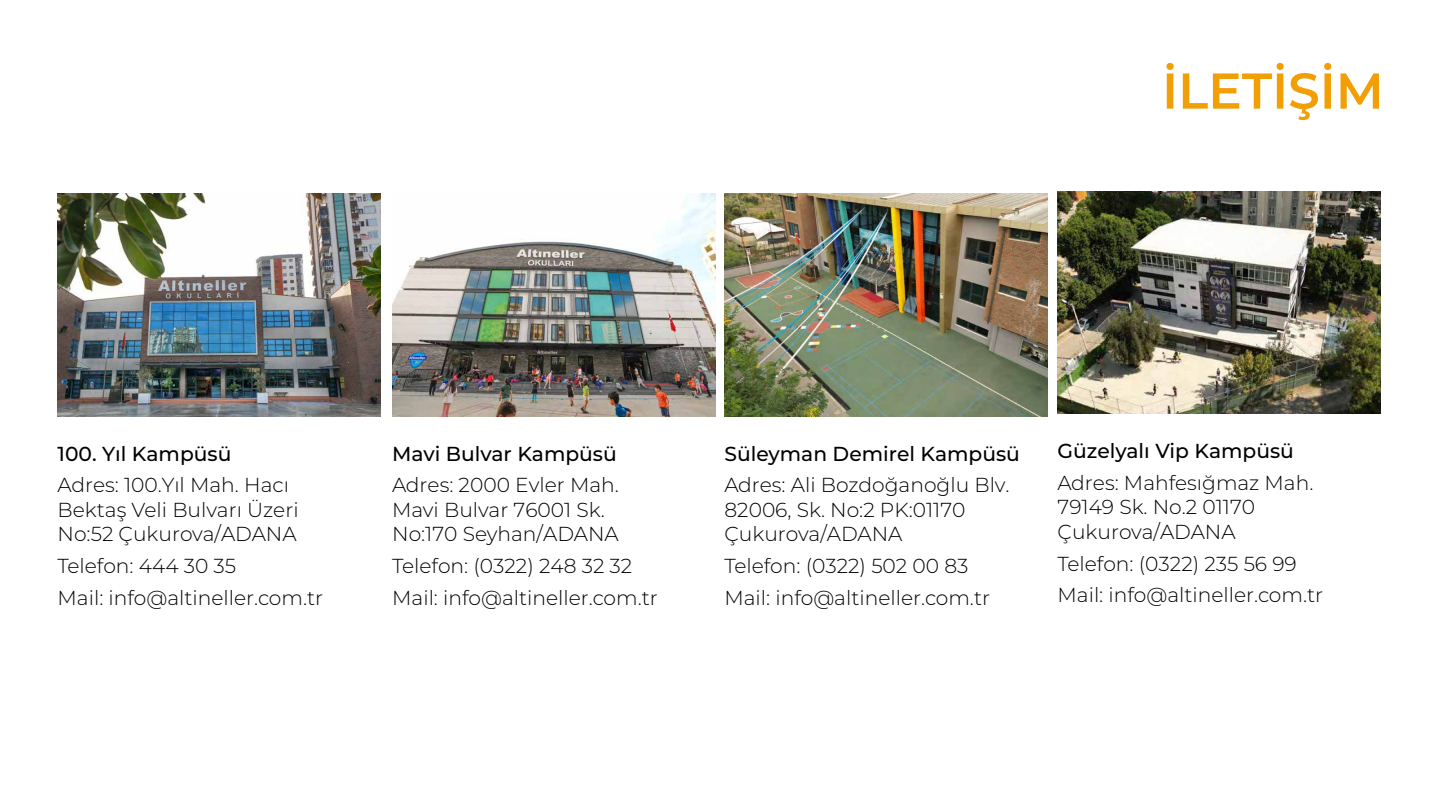
<style>
.page{position:relative;width:1440px;height:810px;background:#fff}
.page>*{position:absolute;margin:0;border:0;box-sizing:border-box;transform-origin:0 0}
.t1{font:600 50.25px "Montserrat";color:#f19f05}
.t2{font:300 20.25px/24.3px "Montserrat";color:#000}
.t3{font:500 20.25px "Montserrat";color:#000}
</style>
<div class="page">
<img style="left:1058px;top:191px;width:323px;height:223px">
<img style="left:392px;top:194px;width:324px;height:222px">
<img style="left:724px;top:194px;width:324px;height:222px">
<img style="left:58px;top:194px;width:323px;height:222px">
<h1 class="t1" style="left:1162px;top:55px;width:223px">İLETİŞİM</h1>
<p class="t3" style="left:58px;top:439px;width:175px">100. Yıl Kampüsü</p>
<p class="t2" style="left:58px;top:472px;width:243px">Adres: 100.Yıl Mah. Hacı<br>Bektaş Veli Bulvarı Üzeri<br>No:52 Çukurova/ADANA</p>
<p class="t2" style="left:58px;top:549px;width:267px;line-height:31.8px">Telefon: 444 30 35<br>Mail: info@altineller.com.tr</p>
<p class="t3" style="left:392px;top:439px;width:226px">Mavi Bulvar Kampüsü</p>
<p class="t2" style="left:392px;top:472px;width:228px">Adres: 2000 Evler Mah.<br>Mavi Bulvar 76001 Sk.<br>No:170 Seyhan/ADANA</p>
<p class="t2" style="left:392px;top:549px;width:267px;line-height:31.8px">Telefon: (0322) 248 32 32<br>Mail: info@altineller.com.tr</p>
<p class="t3" style="left:724px;top:439px;width:297px">Süleyman Demirel Kampüsü</p>
<p class="t2" style="left:724px;top:472px;width:286px">Adres: Ali Bozdoğanoğlu Blv.<br>82006, Sk. No:2 PK:01170<br>Çukurova/ADANA</p>
<p class="t2" style="left:724px;top:549px;width:267px;line-height:31.8px">Telefon: (0322) 502 00 83<br>Mail: info@altineller.com.tr</p>
<p class="t3" style="left:1058px;top:437px;width:238px">Güzelyalı Vip Kampüsü</p>
<p class="t2" style="left:1058px;top:470px;width:257px">Adres: Mahfesığmaz Mah.<br>79149 Sk. No.2 01170<br>Çukurova/ADANA</p>
<p class="t2" style="left:1058px;top:547px;width:267px;line-height:31.8px">Telefon: (0322) 235 56 99<br>Mail: info@altineller.com.tr</p>
</div>
